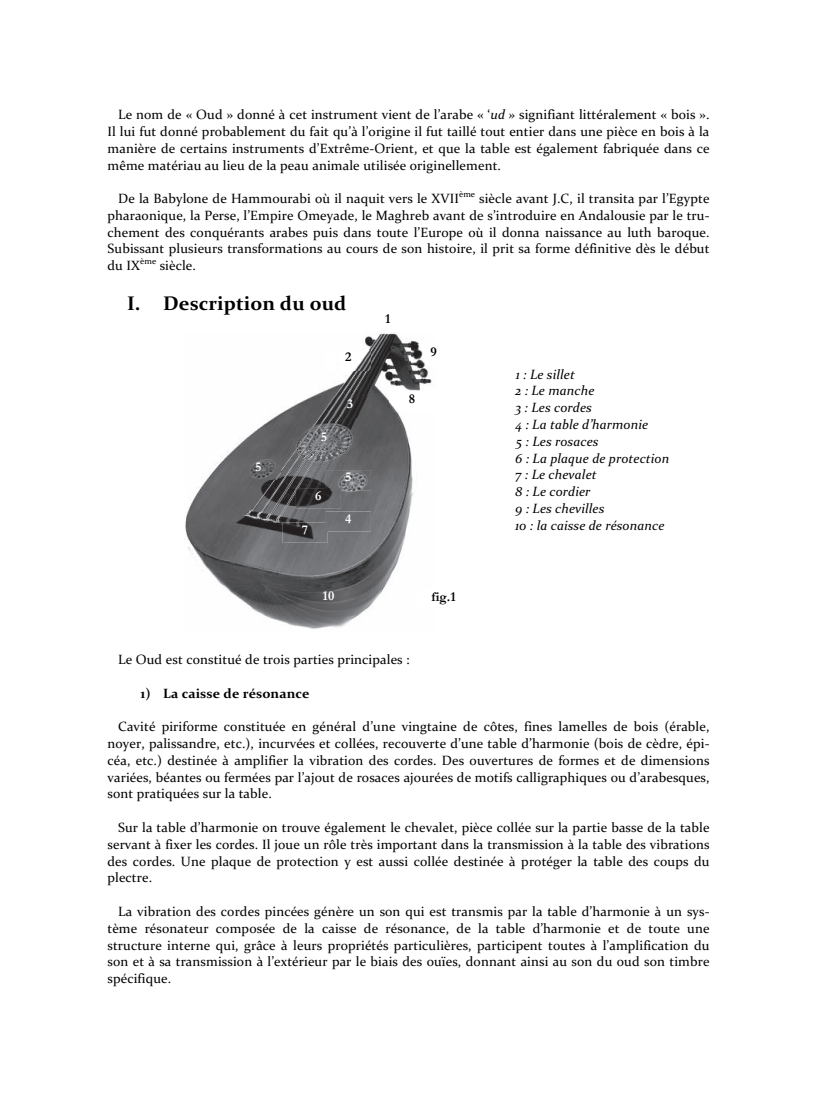
<style>
.page{position:relative;width:815px;height:1099px;background:#fff}
.page>*{position:absolute;margin:0;border:0;box-sizing:border-box;transform-origin:0 0}
.t1{font:700 19.75px "Constantia";letter-spacing:.005em;color:#000}
.t2{font:13.5px/16.8px "Constantia";letter-spacing:.01em;color:#000;text-align:justify}
.t3{font:italic 13.5px/16.8px "Constantia";letter-spacing:.01em;color:#000}
.t4{font:700 13.5px "Constantia";letter-spacing:.01em;color:#000}
.t5{font:700 13.5px "Garamond";color:#000}
.t6{font:700 13.5px "Garamond";color:#fff}
.t7{font:8.75px "Constantia";letter-spacing:.005em;color:#000}
.s1{font-style:italic}
</style>
<div class="page">
<img style="left:185px;top:333px;width:247px;height:296px">
<img style="left:326px;top:350px;width:45px;height:20px">
<img style="left:328px;top:397px;width:45px;height:20px">
<img style="left:326px;top:511px;width:45px;height:20px">
<img style="left:302px;top:430px;width:45px;height:20px">
<img style="left:326px;top:470px;width:45px;height:20px">
<img style="left:236px;top:460px;width:45px;height:20px">
<img style="left:296px;top:488px;width:45px;height:20px">
<svg style="left:326px;top:488px;width:15px;height:2px"></svg>
<img style="left:283px;top:522px;width:45px;height:20px">
<svg style="left:326px;top:522px;width:2px;height:9px"></svg>
<img style="left:390px;top:391px;width:42px;height:20px">
<img style="left:411px;top:344px;width:21px;height:21px">
<img style="left:306px;top:588px;width:45px;height:20px">
<img style="left:418px;top:589px;width:14px;height:19px">
<p class="t2" style="left:108px;top:106px;width:604px;text-indent:11px">Le nom de « Oud » donné à cet instrument vient de l’arabe « ‘<span class="s1">ud »</span> signifiant littéralement « bois ».<br>Il lui fut donné probablement du fait qu’à l’origine il fut taillé tout entier dans une pièce en bois à la manière de certains instruments d’Extrême-Orient, et que la table est également fabriquée dans ce même matériau au lieu de la peau animale utilisée originellement.</p>
<p class="t2" style="left:118px;top:189px;width:342px">De la Babylone de Hammourabi où il naquit vers le XVII</p>
<p class="t7" style="left:459px;top:188px;width:17px">ème</p>
<p class="t2" style="left:107px;top:189px;width:604px;text-indent:372px">siècle avant J.C, il transita par l’Egypte pharaonique, la Perse, l’Empire Omeyade, le Maghreb avant de s’introduire en Andalousie par le tru&shy;chement des conquérants arabes puis dans toute l’Europe où il donna naissance au luth baroque.<br>Subissant plusieurs transformations au cours de son histoire, il prit sa forme définitive dès le début du IX</p>
<p class="t7" style="left:140px;top:255px;width:17px">ème</p>
<p class="t2" style="left:160px;top:256px;width:38px">siècle.</p>
<h1 class="t1" style="left:127px;top:289px;width:221px">I. Description du oud</h1>
<p class="t5" style="left:385px;top:309px;width:7px">1</p>
<p class="t6" style="left:255px;top:458px;width:8px">5</p>
<p class="t6" style="left:321px;top:428px;width:8px">5</p>
<p class="t6" style="left:315px;top:486px;width:8px">6</p>
<p class="t6" style="left:302px;top:520px;width:8px">7</p>
<p class="t5" style="left:345px;top:348px;width:8px">2</p>
<p class="t6" style="left:347px;top:395px;width:8px">3</p>
<p class="t6" style="left:345px;top:468px;width:8px">5</p>
<p class="t6" style="left:345px;top:509px;width:8px">4</p>
<p class="t5" style="left:409px;top:389px;width:8px">8</p>
<p class="t5" style="left:430px;top:342px;width:8px">9</p>
<p class="t6" style="left:323px;top:586px;width:13px">10</p>
<p class="t5" style="left:432px;top:587px;width:26px">fig.1</p>
<p class="t3" style="left:515px;top:365px;width:156px">1 : Le sillet<br>2 : Le manche<br>3 : Les cordes<br>4 : La table d’harmonie<br>5 : Les rosaces<br>6 : La plaque de protection<br>7 : Le chevalet<br>8 : Le cordier<br>9 : Les chevilles<br>10 : la caisse de résonance</p>
<p class="t2" style="left:118px;top:650px;width:293px">Le Oud est constitué de trois parties principales :</p>
<p class="t4" style="left:141px;top:683px;width:170px">1) La caisse de résonance</p>
<p class="t2" style="left:107px;top:717px;width:604px;text-indent:11px">Cavité piriforme constituée en général d’une vingtaine de côtes, fines lamelles de bois (érable, noyer, palissandre, etc.), incurvées et collées, recouverte d’une table d’harmonie (bois de cèdre, épi&shy;céa, etc.) destinée à amplifier la vibration des cordes. Des ouvertures de formes et de dimensions variées, béantes ou fermées par l’ajout de rosaces ajourées de motifs calligraphiques ou d’arabesques, sont pratiquées sur la table.</p>
<p class="t2" style="left:108px;top:818px;width:604px;text-indent:11px">Sur la table d’harmonie on trouve également le chevalet, pièce collée sur la partie basse de la table servant à fixer les cordes. Il joue un rôle très important dans la transmission à la table des vibrations des cordes. Une plaque de protection y est aussi collée destinée à protéger la table des coups du plectre.</p>
<p class="t2" style="left:108px;top:902px;width:604px;text-indent:11px">La vibration des cordes pincées génère un son qui est transmis par la table d’harmonie à un sys&shy;tème résonateur composée de la caisse de résonance, de la table d’harmonie et de toute une structure interne qui, grâce à leurs propriétés particulières, participent toutes à l’amplification du son et à sa transmission à l’extérieur par le biais des ouïes, donnant ainsi au son du oud son timbre spécifique.</p>
</div>
